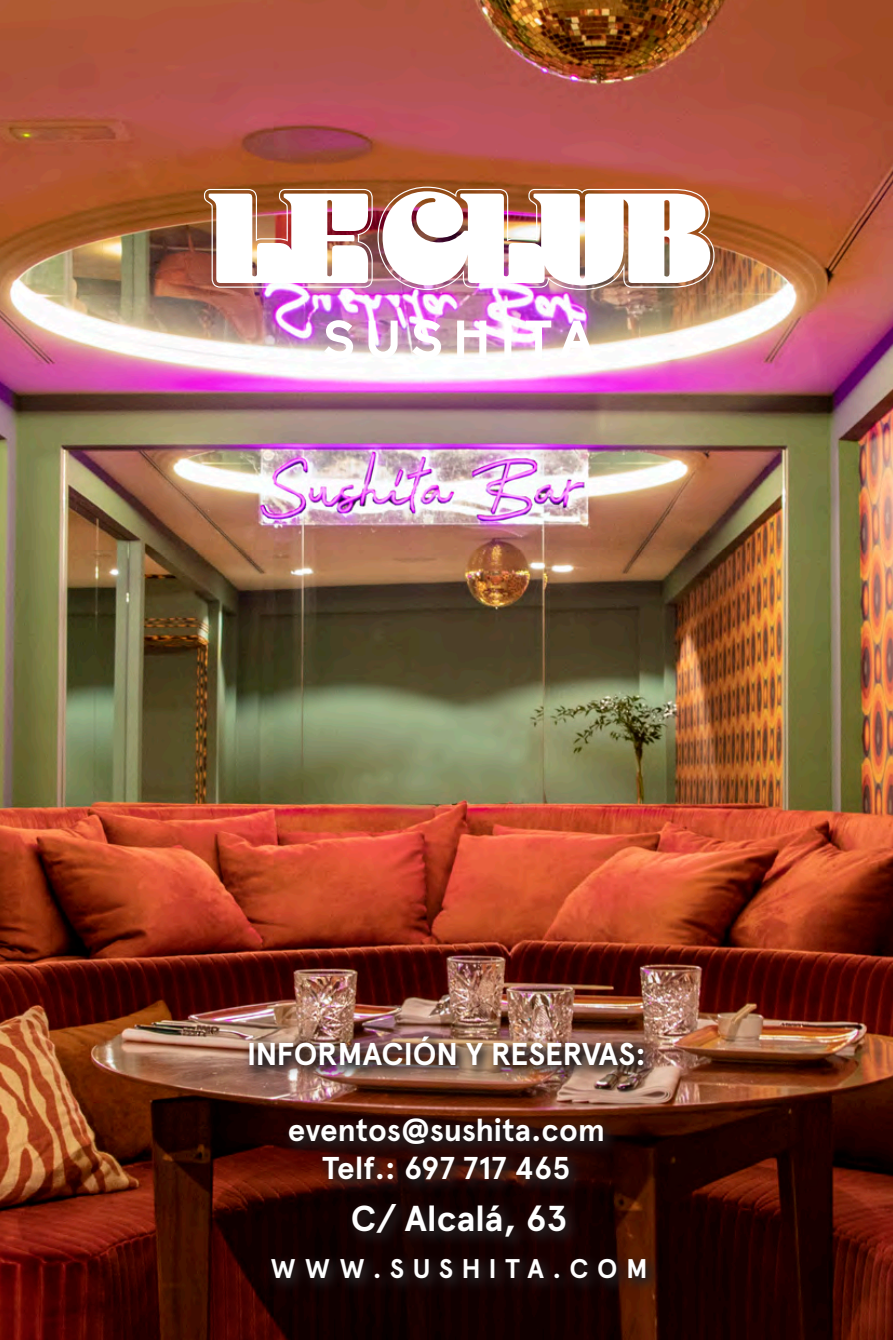
<style>
.page{position:relative;width:893px;height:1340px;background:#fff}
.page>*{position:absolute;margin:0;border:0;box-sizing:border-box;transform-origin:0 0}
.t1{font:700 36px "Apercu";letter-spacing:-.005em;color:#fff}
.t2{font:700 31.5px "Apercu";letter-spacing:-.005em;color:#fff}
.t3{font:700 27px "Apercu";letter-spacing:.315em;color:#fff}
</style>
<div class="page">
<img style="left:0;top:0;width:893px;height:1339px">
<img style="left:204px;top:187px;width:510px;height:171px">
<div style="left:263px;top:1251px;width:399px;height:43px;background:#231f20;opacity:.98"></div>
<div style="left:242px;top:1029px;width:418px;height:166px;background:#231f20;opacity:.98"></div>
<div style="left:345px;top:1196px;width:237px;height:56px;background:#231f20;opacity:.98"></div>
<p class="t2" style="left:247px;top:1035px;width:401px">INFORMACIÓN Y RESERVAS:</p>
<p class="t2" style="left:288px;top:1110px;width:319px">eventos@sushita.com</p>
<p class="t2" style="left:322px;top:1148px;width:250px">Telf.: 697 717 465</p>
<p class="t1" style="left:351px;top:1196px;width:218px">C/ Alcalá, 63</p>
<p class="t3" style="left:271px;top:1252px;width:379px">WWW.SUSHITA.COM</p>
</div>
